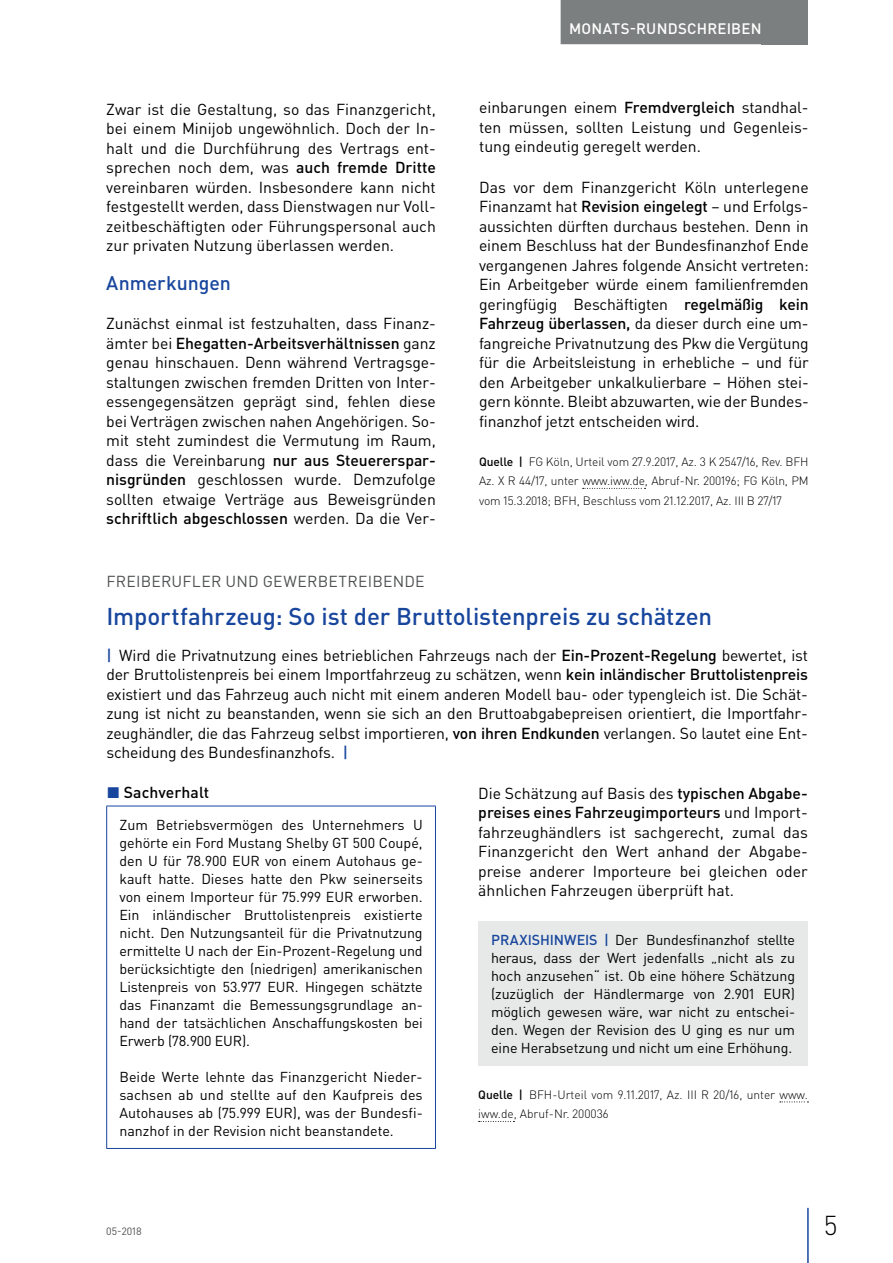
<style>
.page{position:relative;width:893px;height:1263px;background:#fff}
.page>*{position:absolute;margin:0;border:0;box-sizing:border-box;transform-origin:0 0}
.t1{font:300 27px "DIN Pro";color:#000002}
.t2{font:500 24px "DIN Pro";letter-spacing:-.005em;color:#18469d}
.t3{font:500 19.5px "DIN Pro";letter-spacing:-.005em;color:#18469d}
.t4{font:15.75px/19.5px "DIN Pro";letter-spacing:-.005em;color:#000002;text-align:justify}
.t5{font:15.75px "DIN Pro";letter-spacing:.015em;color:#4f5152}
.t6{font:500 15.75px "DIN Pro";letter-spacing:.005em;color:#000002}
.t7{font:500 15px "DIN Pro";letter-spacing:.015em;color:#fff}
.t8{font:14.25px/18px "DIN Pro";letter-spacing:-.005em;color:#000002;text-align:justify}
.t9{font:300 12px/19.5px "DIN Pro";letter-spacing:-.01em;color:#000002}
.t10{font:10.5px "DIN Pro";color:#4f5152}
.s1{font-weight:500}
.s2{font-weight:500;color:#18469d}
.s3{color:#18469d}
</style>
<div class="page">
<div style="left:762px;top:0;width:46px;height:44px;background:#7c7f7f"></div>
<hr style="left:807px;top:1208px;width:2px;height:55px;background:#18469d">
<div style="left:561px;top:0;width:209px;height:44px;background:#7c7f7f"></div>
<hr style="left:106px;top:806px;width:330px;height:1px;background:#18469d">
<hr style="left:106px;top:806px;width:1px;height:342px;background:#18469d">
<hr style="left:435px;top:806px;width:1px;height:342px;background:#18469d">
<hr style="left:106px;top:1148px;width:330px;height:1px;background:#18469d">
<svg style="left:780px;top:1101px;width:28px;height:1px"></svg>
<svg style="left:479px;top:1121px;width:35px;height:1px"></svg>
<div style="left:478px;top:921px;width:330px;height:145px;background:#e6e9e8"></div>
<svg style="left:583px;top:488px;width:63px;height:1px"></svg>
<p class="t4" style="left:106px;top:99px;width:331px">Zwar ist die Gestaltung, so das Finanzgericht, bei einem Minijob ungewöhnlich. Doch der In&shy;halt und die Durchführung des Vertrags ent&shy;sprechen noch dem, was <span class="s1">auch fremde Dritte </span>vereinbaren würden. Insbesondere kann nicht festgestellt werden, dass Dienstwagen nur Voll&shy;zeitbeschäftigten oder Führungspersonal auch zur privaten Nutzung überlassen werden.</p>
<p class="t3" style="left:106px;top:270px;width:126px">Anmerkungen</p>
<p class="t4" style="left:106px;top:313px;width:331px">Zunächst einmal ist festzuhalten, dass Finanz&shy;ämter bei <span class="s1">Ehegatten-Arbeitsverhältnissen</span> ganz genau hinschauen. Denn während Vertragsge&shy;staltungen zwischen fremden Dritten von Inter&shy;essengegensätzen geprägt sind, fehlen diese bei Verträgen zwischen nahen Angehörigen. So&shy;mit steht zumindest die Vermutung im Raum, dass die Vereinbarung <span class="s1">nur aus Steuererspar&shy;nisgründen</span> geschlossen wurde. Demzufolge sollten etwaige Verträge aus Beweisgründen <span class="s1">schriftlich abgeschlossen</span> werden. Da die Ver-</p>
<p class="t7" style="left:569px;top:18px;width:194px">MONATS-RUNDSCHREIBEN</p>
<p class="t4" style="left:479px;top:97px;width:331px">einbarungen einem <span class="s1">Fremdvergleich</span> standhal&shy;ten müssen, sollten Leistung und Gegenleis&shy;tung eindeutig geregelt werden.</p>
<p class="t4" style="left:479px;top:177px;width:331px">Das vor dem Finanzgericht Köln unterlegene Finanzamt hat <span class="s1">Revision eingelegt</span> – und Erfolgs&shy;aussichten dürften durchaus bestehen. Denn in einem Beschluss hat der Bundesfinanzhof Ende vergangenen Jahres folgende Ansicht vertreten:<br>Ein Arbeitgeber würde einem familienfremden geringfügig Beschäftigten <span class="s1">regelmäßig kein Fahrzeug überlassen,</span> da dieser durch eine um&shy;fangreiche Privatnutzung des Pkw die Vergütung für die Arbeitsleistung in erhebliche – und für den Arbeitgeber unkalkulierbare – Höhen stei&shy;gern könnte. Bleibt abzuwarten, wie der Bundes&shy;finanzhof jetzt entscheiden wird.</p>
<p class="t9" style="left:479px;top:451px;width:331px;text-align:justify"><span class="s1">Quelle |</span> FG Köln, Urteil vom 27.9.2017, Az. 3 K 2547/16, Rev. BFH Az. X R 44/17, unter www.iww.de, Abruf-Nr. 200196; FG Köln, PM vom 15.3.2018; BFH, Beschluss vom 21.12.2017, Az. III B 27/17</p>
<p class="t5" style="left:106px;top:571px;width:320px">FREIBERUFLER UND GEWERBETREIBENDE</p>
<h2 class="t2" style="left:106px;top:600px;width:607px">Importfahrzeug: So ist der Bruttolistenpreis zu schätzen</h2>
<p class="t4" style="left:106px;top:645px;width:703px"><span class="s2">|</span> Wird die Privatnutzung eines betrieblichen Fahrzeugs nach der <span class="s1">Ein-Prozent-Regelung</span> bewertet, ist der Bruttolistenpreis bei einem Importfahrzeug zu schätzen, wenn <span class="s1">kein inländischer Bruttolistenpreis </span>existiert und das Fahrzeug auch nicht mit einem anderen Modell bau- oder typengleich ist. Die Schät&shy;zung ist nicht zu beanstanden, wenn sie sich an den Bruttoabgabepreisen orientiert, die Importfahr&shy;zeughändler, die das Fahrzeug selbst importieren, <span class="s1">von ihren Endkunden</span> verlangen. So lautet eine Ent&shy;scheidung des Bundesfinanzhofs. <span class="s2">|</span></p>
<p class="t6" style="left:107px;top:781px;width:104px"><span class="s3">◼</span> Sachverhalt</p>
<p class="t8" style="left:119px;top:815px;width:305px">Zum Betriebsvermögen des Unternehmers U gehörte ein Ford Mustang Shelby GT 500 Coupé, den U für 78.900 EUR von einem Autohaus ge&shy;kauft hatte. Dieses hatte den Pkw seinerseits von einem Importeur für 75.999 EUR erworben.<br>Ein inländischer Bruttolistenpreis existierte nicht. Den Nutzungsanteil für die Privatnutzung ermittelte U nach der Ein-Prozent-Regelung und berücksichtigte den (niedrigen) amerikanischen Listenpreis von 53.977 EUR. Hingegen schätzte das Finanzamt die Bemessungsgrundlage an&shy;hand der tatsächlichen Anschaffungskosten bei Erwerb (78.900 EUR).</p>
<p class="t8" style="left:119px;top:1067px;width:305px">Beide Werte lehnte das Finanzgericht Nieder&shy;sachsen ab und stellte auf den Kaufpreis des Autohauses ab (75.999 EUR), was der Bundesfi&shy;nanzhof in der Revision nicht beanstandete.</p>
<p class="t4" style="left:478px;top:783px;width:331px">Die Schätzung auf Basis des <span class="s1">typischen Abgabe&shy;preises eines Fahrzeugimporteurs</span> und Import&shy;fahrzeughändlers ist sachgerecht, zumal das Finanzgericht den Wert anhand der Abgabe&shy;preise anderer Importeure bei gleichen oder ähnlichen Fahrzeugen überprüft hat.</p>
<p class="t8" style="left:491px;top:930px;width:306px"><span class="s2">PRAXISHINWEIS |</span> Der Bundesfinanzhof stellte heraus, dass der Wert jedenfalls „nicht als zu hoch anzusehen“ ist. Ob eine höhere Schätzung (zuzüglich der Händlermarge von 2.901 EUR) möglich gewesen wäre, war nicht zu entschei&shy;den. Wegen der Revision des U ging es nur um eine Herabsetzung und nicht um eine Erhöhung.</p>
<p class="t9" style="left:478px;top:1084px;width:331px"><span class="s1">Quelle |</span> BFH-Urteil vom 9.11.2017, Az. III R 20/16, unter www. iww.de, Abruf-Nr. 200036</p>
<p class="t10" style="left:106px;top:1224px;width:37px">05-2018</p>
<h1 class="t1" style="left:824px;top:1207px;width:15px">5</h1>
</div>
